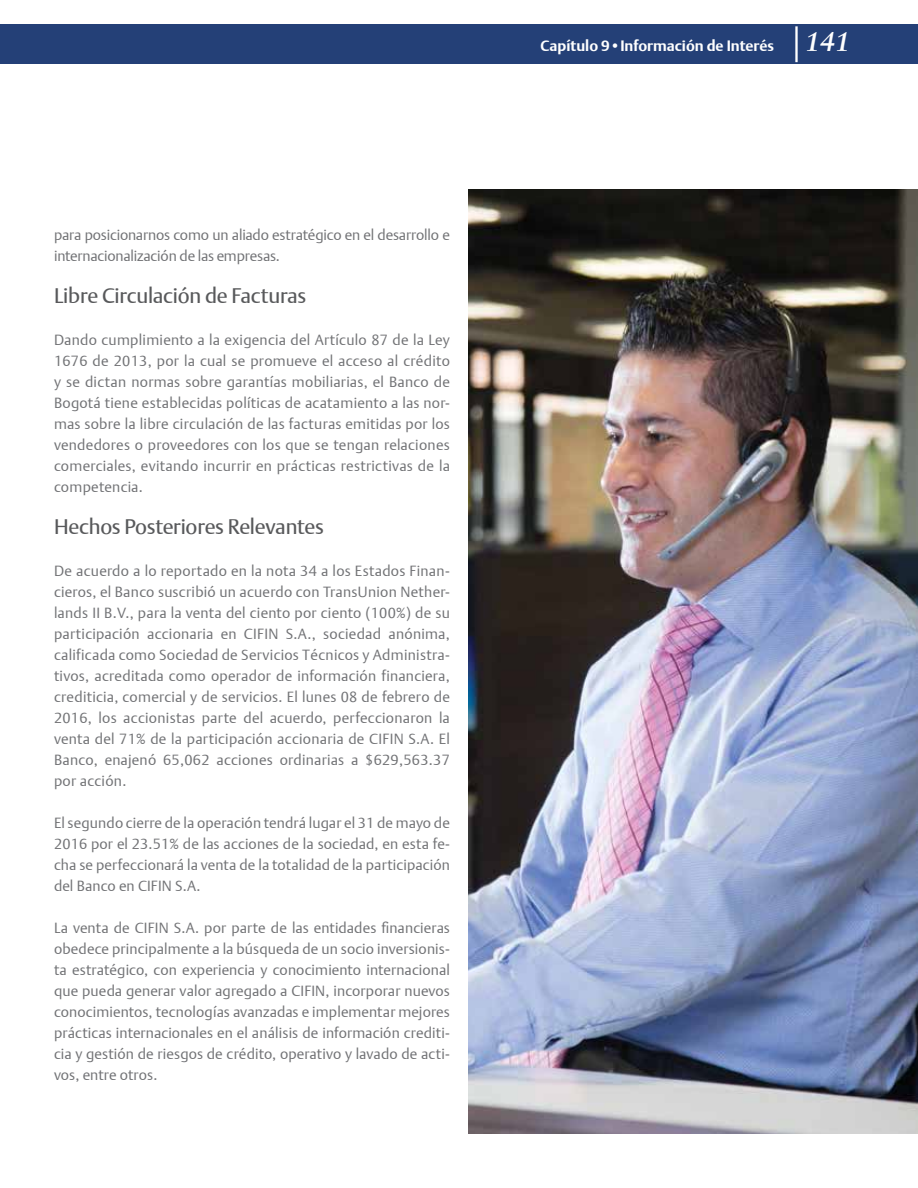
<style>
.page{position:relative;width:918px;height:1188px;background:#fff}
.page>*{position:absolute;margin:0;border:0;box-sizing:border-box;transform-origin:0 0}
.t1{font:21px "DTL Argo T";letter-spacing:-.01em;color:#58595b}
.t2{font:700 15px "DTL Argo T";color:#fff}
.t3{font:14.7px/21px "DTL Argo T Light";letter-spacing:.005em;color:#717275;text-align:justify}
.s1{font-family:"Sabon LT Std";font-style:italic;font-size:27px}
</style>
<div class="page">
<div style="left:0;top:24px;width:918px;height:39px;background:#244077"></div>
<hr style="left:795px;top:26px;width:3px;height:36px;background:#fff">
<img style="left:468px;top:189px;width:450px;height:945px">
<p class="t3" style="left:54px;top:224px;width:398px">para posicionarnos como un aliado estratégico en el desarrollo e internacionalización de las empresas.</p>
<h1 class="t1" style="left:54px;top:283px;width:254px">Libre Circulación de Facturas</h1>
<p class="t3" style="left:54px;top:329px;width:398px">Dando cumplimiento a la exigencia del Artículo 87 de la Ley 1676 de 2013, por la cual se promueve el acceso al crédito y se dictan normas sobre garantías mobiliarias, el Banco de Bogotá tiene establecidas políticas de acatamiento a las nor&shy;mas sobre la libre circulación de las facturas emitidas por los vendedores o proveedores con los que se tengan relaciones comerciales, evitando incurrir en prácticas restrictivas de la competencia.</p>
<h1 class="t1" style="left:54px;top:514px;width:271px">Hechos Posteriores Relevantes</h1>
<p class="t3" style="left:54px;top:560px;width:398px">De acuerdo a lo reportado en la nota 34 a los Estados Finan&shy;cieros, el Banco suscribió un acuerdo con TransUnion Nether&shy;lands II B.V., para la venta del ciento por ciento (100%) de su participación accionaria en CIFIN S.A., sociedad anónima, calificada como Sociedad de Servicios Técnicos y Administra&shy;tivos, acreditada como operador de información financiera, crediticia, comercial y de servicios. El lunes 08 de febrero de 2016, los accionistas parte del acuerdo, perfeccionaron la venta del 71% de la participación accionaria de CIFIN S.A. El Banco, enajenó 65,062 acciones ordinarias a $629,563.37 por acción.</p>
<p class="t3" style="left:54px;top:812px;width:398px">El segundo cierre de la operación tendrá lugar el 31 de mayo de 2016 por el 23.51% de las acciones de la sociedad, en esta fe&shy;cha se perfeccionará la venta de la totalidad de la participación del Banco en CIFIN S.A.</p>
<p class="t3" style="left:54px;top:917px;width:398px">La venta de CIFIN S.A. por parte de las entidades financieras obedece principalmente a la búsqueda de un socio inversionis&shy;ta estratégico, con experiencia y conocimiento internacional que pueda generar valor agregado a CIFIN, incorporar nuevos conocimientos, tecnologías avanzadas e implementar mejores prácticas internacionales en el análisis de información crediti&shy;cia y gestión de riesgos de crédito, operativo y lavado de acti&shy;vos, entre otros.</p>
<p class="t2" style="left:541px;top:36px;width:311px">Capítulo 9•Información de Interés <span class="s1">141</span></p>
</div>
